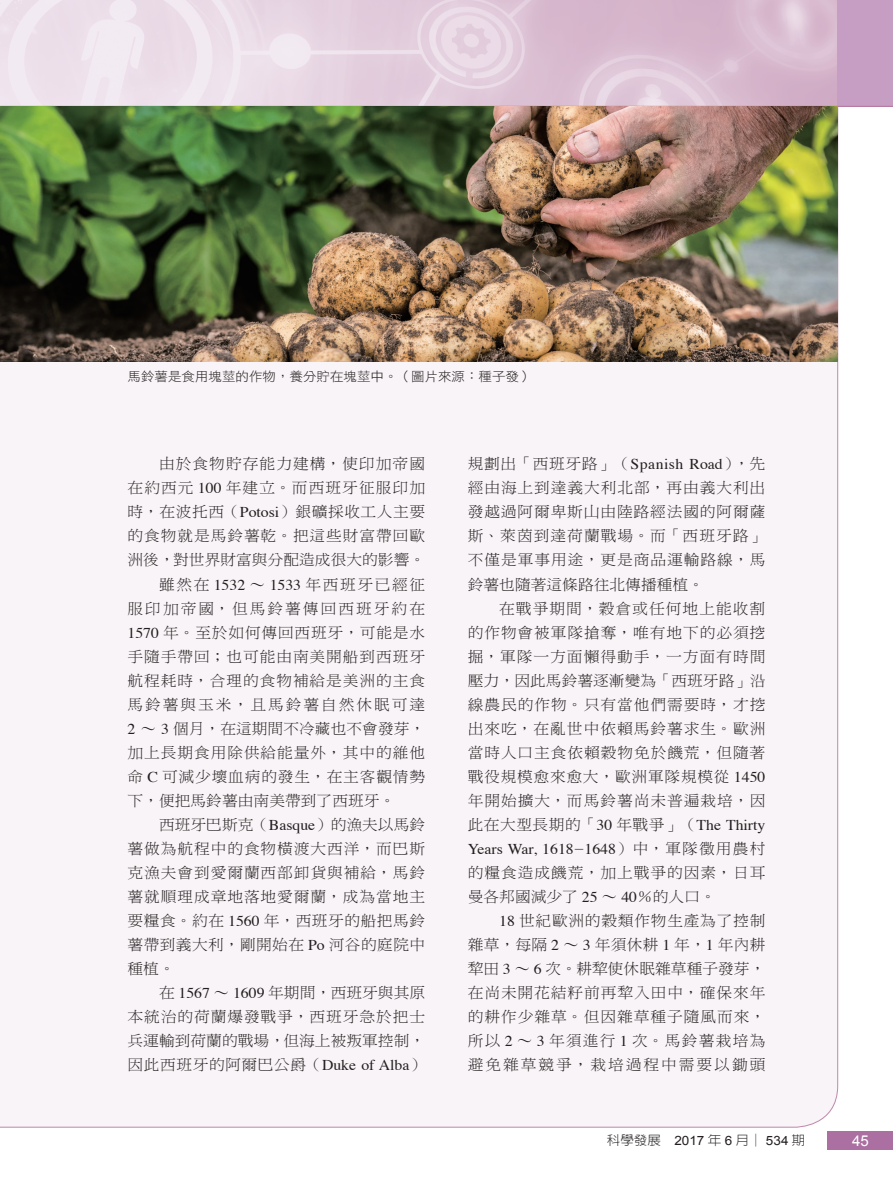
<style>
.page{position:relative;width:893px;height:1191px;background:#fff}
.page>*{position:absolute;margin:0;border:0;box-sizing:border-box;transform-origin:0 0}
.A_內文{font:15px/24px "DF Ming Std W3";letter-spacing:.055em;color:#231f20;text-align:justify;scale:1.05 1}
.t1{font:15px "Arial";color:#fff}
.圖說{font:12.9px "DF Hei Std W3";color:#231f20;scale:1.05 1}
.t2{font:300 12.9px "AR New Hei B5";color:#231f20;scale:1.05 1}
.s1{font-family:"Times"}
.s2{font-family:"Hira Min Pro W3"}
.s3{font-family:"Ming Li U"}
.s4{font-family:"Arial";font-weight:400}
</style>
<div class="page">
<img style="left:0;top:0;width:838px;height:106px">
<div style="left:838px;top:0;width:55px;height:106px;background:#c69ec4"></div>
<div style="left:0;top:107px;width:838px;height:1021px;background:#f8f4f7"></div>
<hr style="left:0;top:106px;width:893px;height:1px;background:#b6769f">
<div style="left:828px;top:1131px;width:65px;height:18px;background:#ab6fa1"></div>
<img style="left:0;top:107px;width:837px;height:254px">
<p class="圖說" style="left:128px;top:369px;width:387px">馬鈴薯是食用塊莖的作物，養分貯在塊莖中。（圖片來源：種子發）</p>
<p class="A_內文" style="left:128px;top:452px;width:285px;text-indent:31px">由於食物貯存能力建構，使印加帝國在約西元 <span class="s1">100</span> 年建立。而西班牙征服印加時，在波托西（<span class="s1">Potosi</span>）銀礦採收工人主要的食物就是馬鈴薯乾。把這些財富帶回歐洲後，對世界財富與分配造成很大的影響。</p>
<p class="A_內文" style="left:128px;top:572px;width:285px;text-indent:31px">雖然在 <span class="s1">1532</span> ∼ <span class="s1">1533</span> 年西班牙已經征服印加帝國，但馬鈴薯傳回西班牙約在<span class="s1">1570</span> 年。至於如何傳回西班牙，可能是水手隨手帶回；也可能由南美開船到西班牙航程耗時，合理的食物補給是美洲的主食馬鈴薯與玉米，且馬鈴薯自然休眠可達<span class="s1">2</span> ∼ <span class="s1">3</span> 個月，在這期間不冷藏也不會發芽，加上長期食用除供給能量外，其中的維他命 <span class="s1">C</span> 可減少壞血病的發生，在主客觀情勢下，便把馬鈴薯由南美帶到了西班牙。</p>
<p class="A_內文" style="left:128px;top:812px;width:285px;text-indent:31px">西班牙巴斯克（<span class="s1">Basque</span>）的漁夫以馬鈴薯做為航程中的食物橫渡大西洋，而巴斯克漁夫會到愛爾蘭西部卸貨與補給，馬鈴薯就順理成章地落地愛爾蘭，成為當地主要糧食。約在 <span class="s1">1560</span> 年，西班牙的船把馬鈴薯帶到義大利，剛開始在 <span class="s1">Po</span> 河谷的庭院中種植。</p>
<p class="A_內文" style="left:128px;top:980px;width:285px;text-indent:31px">在 <span class="s1">1567</span> ∼ <span class="s1">1609</span> 年期間，西班牙與其原本統治的荷蘭爆發戰爭，西班牙急於把士兵運輸到荷蘭的戰場，但海上被叛軍控制，因此西班牙的阿爾巴公爵（<span class="s1">Duke of Alba</span>）</p>
<p class="A_內文" style="left:468px;top:452px;width:285px">規劃出「西班牙路」（<span class="s1">Spanish Road</span>），先經由海上到達義大利北部，再由義大利出發越過阿爾卑斯山由陸路經法國的阿爾薩斯、萊茵到達荷蘭戰場。而「西班牙路」不僅是軍事用途，更是商品運輸路線，馬鈴薯也隨著這條路往北傳播種植。</p>
<p class="A_內文" style="left:468px;top:596px;width:285px;text-indent:31px">在戰爭期間，穀倉或任何地上能收割的作物會被軍隊搶奪，唯有地下的必須挖掘，軍隊一方面懶得動手，一方面有時間壓力，因此馬鈴薯逐漸變為「西班牙路」沿線農民的作物。只有當他們需要時，才挖出來吃，在亂世中依賴馬鈴薯求生。歐洲當時人口主食依賴穀物免於饑荒，但隨著戰役規模愈來愈大，歐洲軍隊規模從 <span class="s1">1450</span>年開始擴大，而馬鈴薯尚未普遍栽培，因此在大型長期的「<span class="s1">30</span> 年戰爭」（<span class="s1">The Thirty Years War, 1618</span><span class="s2">−</span><span class="s1">1648</span>）中，軍隊徵用農村的糧食造成饑荒，加上戰爭的因素，日耳曼各邦國減少了 <span class="s1">25</span> ∼ <span class="s1">40</span>％的人口。</p>
<p class="A_內文" style="left:468px;top:908px;width:285px;text-indent:31px"><span class="s1">18</span> 世紀歐洲的穀類作物生產為了控制雜草，每隔 <span class="s1">2</span> ∼ <span class="s1">3</span> 年須休耕 <span class="s1">1</span> 年，<span class="s1">1</span> 年內耕<span class="s3">犂田</span> <span class="s1">3</span> ∼ <span class="s1">6</span> 次。耕<span class="s3">犂</span>使休眠雜草種子發芽，在尚未開花結籽前再<span class="s3">犂</span>入田中，確保來年的耕作少雜草。但因雜草種子隨風而來，所以 <span class="s1">2</span> ∼ <span class="s1">3</span> 年須進行 <span class="s1">1</span> 次。馬鈴薯栽培為避免雜草競爭，栽培過程中需要以鋤頭</p>
<p class="t2" style="left:607px;top:1134px;width:190px">科學發展 <span class="s4">2017</span> 年 <span class="s4">6</span> 月│ <span class="s4">534</span> 期</p>
<p class="t1" style="left:852px;top:1131px;width:18px">45</p>
</div>
